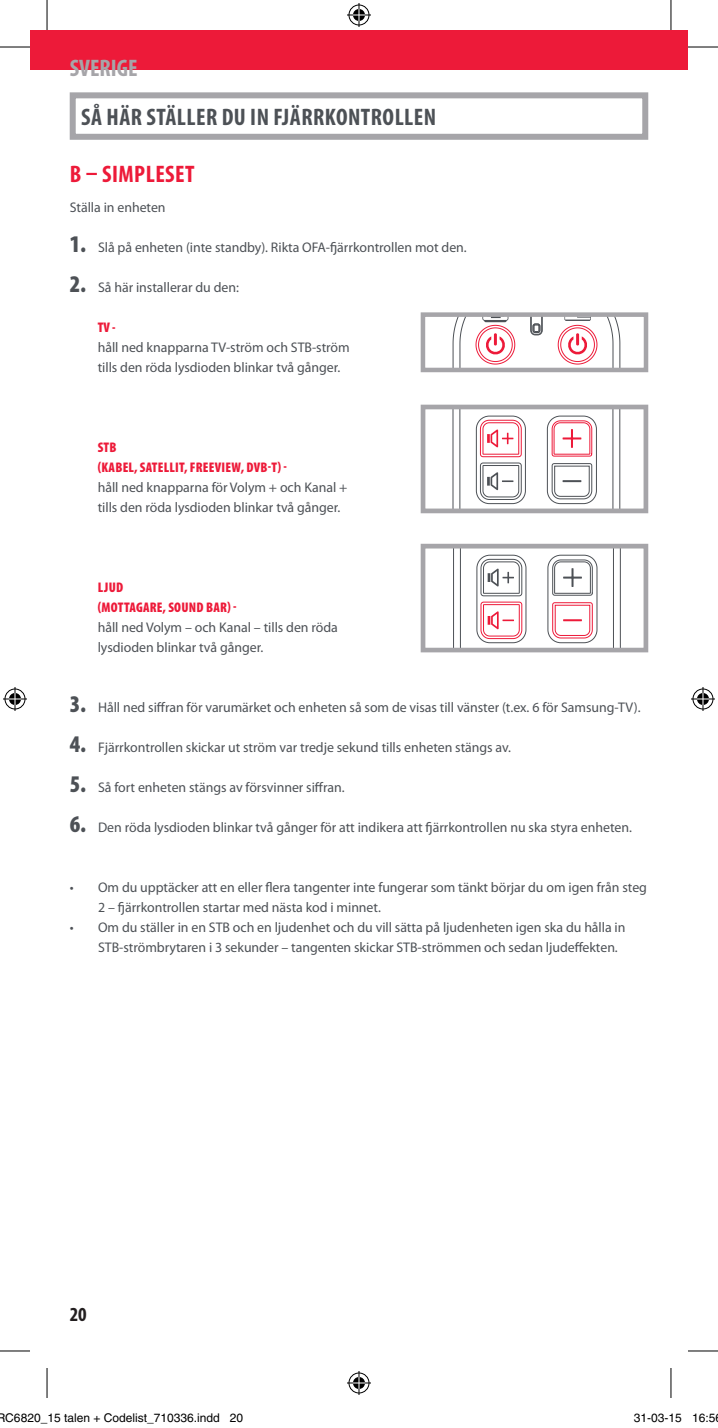
<style>
.page{position:relative;width:718px;height:1428px;background:#fff}
.page>*{position:absolute;margin:0;border:0;box-sizing:border-box;transform-origin:0 0}
.t1{font:700 condensed 24px "Myriad Pro";letter-spacing:.02em;color:#4d5156}
.t2{font:700 condensed 24px "Myriad Pro";letter-spacing:.02em;color:#ed1a39}
.t3{font:700 condensed 24px "Myriad Pro";color:#a6a5a9}
.t4{font:700 condensed 20px "Myriad Pro";color:#231f20}
.t5{font:14px/20px "Myriad Pro";letter-spacing:-.005em;color:#4d5156}
.t6{font:900 condensed 14px/20px "Myriad Pro";letter-spacing:.015em;color:#ed1a39}
.t7{font:12px "Helvetica";color:#000}
.s1{font-weight:900;font-stretch:condensed;font-size:24px}
</style>
<div class="page">
<div style="left:30px;top:30px;width:658px;height:40px;background:#ed1a39"></div>
<svg style="left:452px;top:318px;width:168px;height:48px"></svg>
<div style="left:420px;top:312px;width:228px;height:60px;border:5px solid #a6a5a9"></div>
<div style="left:70px;top:92px;width:578px;height:48px;border:6px solid #a6a5a9"></div>
<svg style="left:452px;top:411px;width:169px;height:96px"></svg>
<div style="left:420px;top:405px;width:228px;height:108px;border:5px solid #a6a5a9"></div>
<svg style="left:453px;top:550px;width:168px;height:96px"></svg>
<div style="left:420px;top:544px;width:228px;height:108px;border:5px solid #a6a5a9"></div>
<hr style="left:0;top:47px;width:30px;height:1px;background:#000">
<hr style="left:688px;top:47px;width:30px;height:1px;background:#000">
<hr style="left:0;top:1351px;width:30px;height:1px;background:#000">
<hr style="left:688px;top:1351px;width:30px;height:1px;background:#000">
<hr style="left:47px;top:0;width:1px;height:30px;background:#000">
<hr style="left:47px;top:1368px;width:1px;height:30px;background:#000">
<hr style="left:670px;top:0;width:1px;height:30px;background:#000">
<hr style="left:670px;top:1368px;width:1px;height:30px;background:#000">
<svg style="left:347px;top:3px;width:24px;height:24px"></svg>
<svg style="left:347px;top:1371px;width:24px;height:24px"></svg>
<svg style="left:3px;top:687px;width:24px;height:24px"></svg>
<svg style="left:691px;top:687px;width:24px;height:24px"></svg>
<div style="left:35px;top:1414px;width:5px;height:8px;border:1px solid #fff;border-radius:50%"></div>
<div style="left:34px;top:1413px;width:7px;height:10px;border:1px solid #fff;border-radius:50%"></div>
<div style="left:168px;top:1414px;width:5px;height:8px;border:1px solid #fff;border-radius:50%"></div>
<div style="left:167px;top:1413px;width:7px;height:10px;border:1px solid #fff;border-radius:50%"></div>
<div style="left:237px;top:1413px;width:6px;height:10px;border:1px solid #fff;border-radius:50%"></div>
<h1 class="t3" style="left:70px;top:53px;width:69px">SVERIGE</h1>
<h1 class="t1" style="left:81px;top:102px;width:356px">SÅ HÄR STÄLLER DU IN FJÄRRKONTROLLEN</h1>
<h1 class="t2" style="left:70px;top:159px;width:126px">B – SIMPLESET</h1>
<p class="t5" style="left:70px;top:198px;width:97px">Ställa in enheten</p>
<p class="t5" style="left:70px;top:238px;width:398px"><span class="s1">1.</span> Slå på enheten (inte standby). Rikta OFA-fjärrkontrollen mot den.</p>
<p class="t5" style="left:70px;top:278px;width:171px"><span class="s1">2.</span> Så här installerar du den:</p>
<p class="t6" style="left:98px;top:318px;width:19px">TV -</p>
<p class="t5" style="left:98px;top:338px;width:253px">håll ned knapparna TV-ström och STB-ström tills den röda lysdioden blinkar två gånger.</p>
<p class="t6" style="left:98px;top:438px;width:191px">STB<br>(KABEL, SATELLIT, FREEVIEW, DVB-T) -</p>
<p class="t5" style="left:98px;top:478px;width:251px">håll ned knapparna för Volym + och Kanal + tills den röda lysdioden blinkar två gånger.</p>
<p class="t6" style="left:98px;top:578px;width:140px">LJUD<br>(MOTTAGARE, SOUND BAR) -</p>
<p class="t5" style="left:98px;top:618px;width:242px">håll ned Volym – och Kanal – tills den röda lysdioden blinkar två gånger.</p>
<p class="t5" style="left:70px;top:698px;width:572px"><span class="s1">3.</span> Håll ned siffran för varumärket och enheten så som de visas till vänster (t.ex. 6 för Samsung-TV).</p>
<p class="t5" style="left:70px;top:738px;width:443px"><span class="s1">4.</span> Fjärrkontrollen skickar ut ström var tredje sekund tills enheten stängs av.</p>
<p class="t5" style="left:70px;top:778px;width:276px"><span class="s1">5.</span> Så fort enheten stängs av försvinner siffran.</p>
<p class="t5" style="left:70px;top:818px;width:563px"><span class="s1">6.</span> Den röda lysdioden blinkar två gånger för att indikera att fjärrkontrollen nu ska styra enheten.</p>
<p class="t5" style="left:98px;top:878px;width:550px;text-indent:-28px">• Om du upptäcker att en eller flera tangenter inte fungerar som tänkt börjar du om igen från steg<br>2 – fjärrkontrollen startar med nästa kod i minnet.</p>
<p class="t5" style="left:98px;top:918px;width:529px;text-indent:-28px">• Om du ställer in en STB och en ljudenhet och du vill sätta på ljudenheten igen ska du hålla in<br>STB-strömbrytaren i 3 sekunder – tangenten skickar STB-strömmen och sedan ljudeffekten.</p>
<h2 class="t4" style="left:70px;top:1301px;width:19px">20</h2>
<p class="t7" style="left:-3px;top:1411px;width:248px">RC6820_15 talen + Codelist_710336.indd 20</p>
<p class="t7" style="left:634px;top:1411px;width:83px">31-03-15 16:5</p>
</div>
